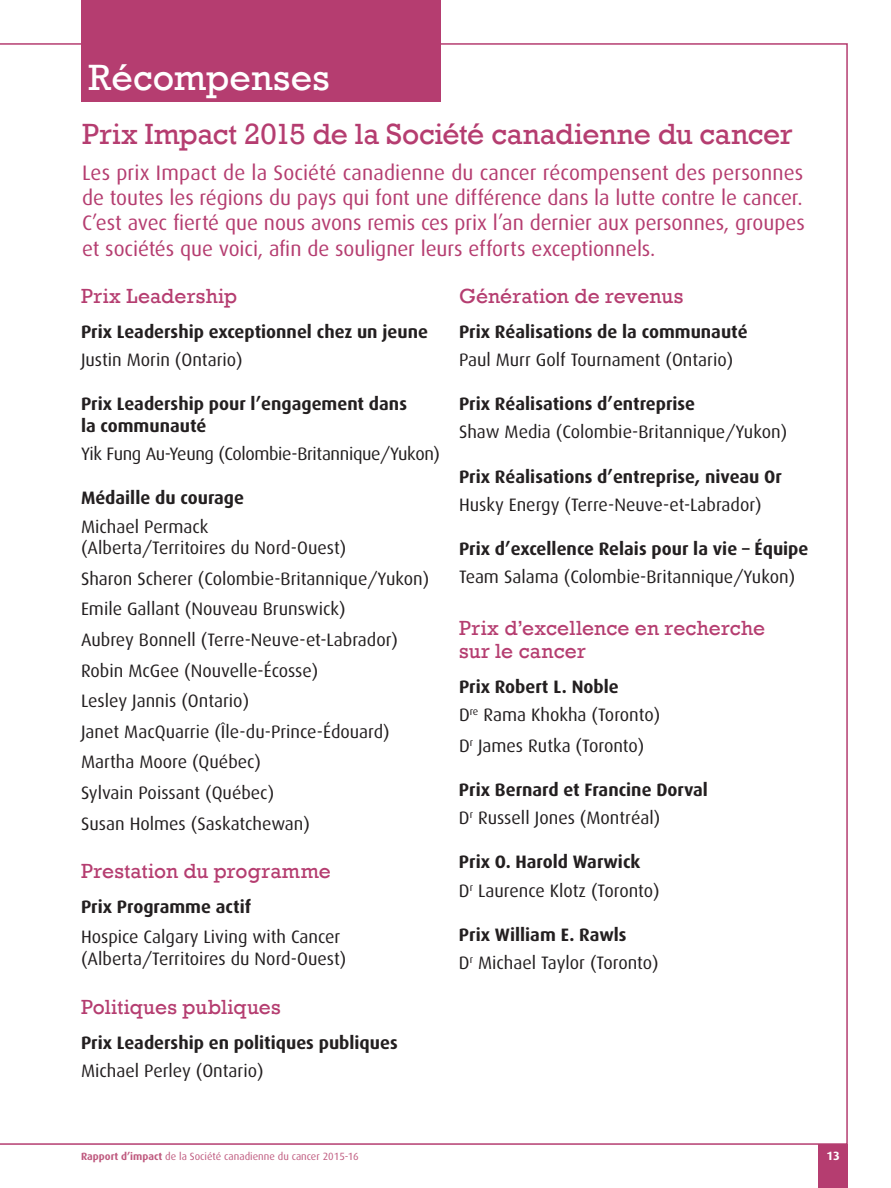
<style>
.page{position:relative;width:891px;height:1188px;background:#fff}
.page>*{position:absolute;margin:0;border:0;box-sizing:border-box;transform-origin:0 0}
.ccs_chapter_title-wh{font:37.5px "Rockwell";letter-spacing:.005em;color:#fff}
.ccs_sub-title-pink_7{font:30px "Rockwell";letter-spacing:-.01em;color:#b53d70}
.ccs_sub-title_paragr{font:21px/25.2px "Dax";letter-spacing:-.005em;color:#b53d70;text-align:justify}
.ccs_heading_1-pink_7{font:21px/22.5px "Rockwell";letter-spacing:.01em;color:#b53d70}
.ccs_body_text{font:18px/21.6px "Dax";color:#231f20}
.Award_title{font:700 18px/21.6px "Dax";color:#231f20}
.ccs_body_text-2{font:18px "Dax";letter-spacing:-.02em;color:#231f20}
.ccs_footer-PAGE_NUMB{font:700 12px "Dax";color:#fff}
.t1{font:10.5px "Dax";color:#bf5a7f}
.s1{font-weight:700}
</style>
<div class="page">
<div style="left:819px;top:1144px;width:29px;height:44px;background:#b53d70"></div>
<div style="left:81px;top:0;width:359px;height:102px;background:#b53d70"></div>
<p class="ccs_chapter_title-wh" style="left:88px;top:56px;width:243px">Récompenses</p>
<p class="ccs_sub-title-pink_7" style="left:82px;top:117px;width:712px">Prix Impact 2015 de la Société canadienne du cancer</p>
<p class="ccs_sub-title_paragr" style="left:82px;top:160px;width:724px">Les prix Impact de la Société canadienne du cancer récompensent des personnes de toutes les régions du pays qui font une différence dans la lutte contre le cancer.<br>C’est avec fierté que nous avons remis ces prix l’an dernier aux personnes, groupes et sociétés que voici, afin de souligner leurs efforts exceptionnels.</p>
<p class="ccs_heading_1-pink_7" style="left:81px;top:285px;width:158px">Prix Leadership</p>
<p class="Award_title" style="left:81px;top:321px;width:349px">Prix Leadership exceptionnel chez un jeune</p>
<p class="ccs_body_text" style="left:81px;top:349px;width:163px">Justin Morin (Ontario)</p>
<p class="Award_title" style="left:81px;top:393px;width:328px">Prix Leadership pour l’engagement dans la communauté</p>
<p class="ccs_body_text-2" style="left:81px;top:444px;width:361px">Yik Fung Au-Yeung (Colombie-Britannique/Yukon)</p>
<p class="Award_title" style="left:81px;top:487px;width:164px">Médaille du courage</p>
<p class="ccs_body_text" style="left:81px;top:516px;width:267px">Michael Permack (Alberta/Territoires du Nord-Ouest)</p>
<p class="ccs_body_text" style="left:81px;top:568px;width:350px">Sharon Scherer (Colombie-Britannique/Yukon)</p>
<p class="ccs_body_text" style="left:81px;top:598px;width:266px">Emile Gallant (Nouveau Brunswick)</p>
<p class="ccs_body_text" style="left:81px;top:629px;width:319px">Aubrey Bonnell (Terre-Neuve-et-Labrador)</p>
<p class="ccs_body_text" style="left:81px;top:660px;width:239px">Robin McGee (Nouvelle-Écosse)</p>
<p class="ccs_body_text" style="left:81px;top:690px;width:170px">Lesley Jannis (Ontario)</p>
<p class="ccs_body_text" style="left:81px;top:721px;width:310px">Janet MacQuarrie (Île-du-Prince-Édouard)</p>
<p class="ccs_body_text" style="left:81px;top:751px;width:182px">Martha Moore (Québec)</p>
<p class="ccs_body_text" style="left:81px;top:782px;width:195px">Sylvain Poissant (Québec)</p>
<p class="ccs_body_text" style="left:81px;top:813px;width:231px">Susan Holmes (Saskatchewan)</p>
<p class="ccs_heading_1-pink_7" style="left:81px;top:860px;width:251px">Prestation du programme</p>
<p class="Award_title" style="left:81px;top:896px;width:172px">Prix Programme actif</p>
<p class="ccs_body_text" style="left:81px;top:925px;width:267px;line-height:22.5px">Hospice Calgary Living with Cancer (Alberta/Territoires du Nord-Ouest)</p>
<p class="ccs_heading_1-pink_7" style="left:81px;top:996px;width:201px">Politiques publiques</p>
<p class="Award_title" style="left:81px;top:1032px;width:318px">Prix Leadership en politiques publiques</p>
<p class="ccs_body_text" style="left:81px;top:1060px;width:184px">Michael Perley (Ontario)</p>
<p class="ccs_heading_1-pink_7" style="left:459px;top:285px;width:226px">Génération de revenus</p>
<p class="Award_title" style="left:459px;top:321px;width:290px">Prix Réalisations de la communauté</p>
<p class="ccs_body_text" style="left:459px;top:349px;width:276px">Paul Murr Golf Tournament (Ontario)</p>
<p class="Award_title" style="left:459px;top:393px;width:238px">Prix Réalisations d’entreprise</p>
<p class="ccs_body_text" style="left:459px;top:422px;width:330px">Shaw Media (Colombie-Britannique/Yukon)</p>
<p class="Award_title" style="left:459px;top:466px;width:325px">Prix Réalisations d’entreprise, niveau Or</p>
<p class="ccs_body_text" style="left:459px;top:494px;width:304px">Husky Energy (Terre-Neuve-et-Labrador)</p>
<p class="Award_title" style="left:459px;top:538px;width:351px">Prix d’excellence Relais pour la vie – Équipe</p>
<p class="ccs_body_text" style="left:459px;top:566px;width:338px">Team Salama (Colombie-Britannique/Yukon)</p>
<p class="ccs_heading_1-pink_7" style="left:459px;top:617px;width:308px">Prix d’excellence en recherche sur le cancer</p>
<p class="Award_title" style="left:459px;top:676px;width:161px">Prix Robert L. Noble</p>
<p class="ccs_body_text" style="left:459px;top:704px;width:203px">D<sup>re</sup> Rama Khokha (Toronto)</p>
<p class="ccs_body_text" style="left:459px;top:735px;width:187px">D<sup>r</sup> James Rutka (Toronto)</p>
<p class="Award_title" style="left:459px;top:779px;width:250px">Prix Bernard et Francine Dorval</p>
<p class="ccs_body_text" style="left:459px;top:807px;width:203px">D<sup>r</sup> Russell Jones (Montréal)</p>
<p class="Award_title" style="left:459px;top:851px;width:183px">Prix O. Harold Warwick</p>
<p class="ccs_body_text" style="left:459px;top:880px;width:202px">D<sup>r</sup> Laurence Klotz (Toronto)</p>
<p class="Award_title" style="left:459px;top:924px;width:169px">Prix William E. Rawls</p>
<p class="ccs_body_text" style="left:459px;top:952px;width:201px">D<sup>r</sup> Michael Taylor (Toronto)</p>
<p class="t1" style="left:81px;top:1151px;width:279px"><span class="s1">Rapport d’impact</span> de la Société canadienne du cancer 2015-16</p>
<p class="ccs_footer-PAGE_NUMB" style="left:826px;top:1149px;width:15px">13</p>
</div>
